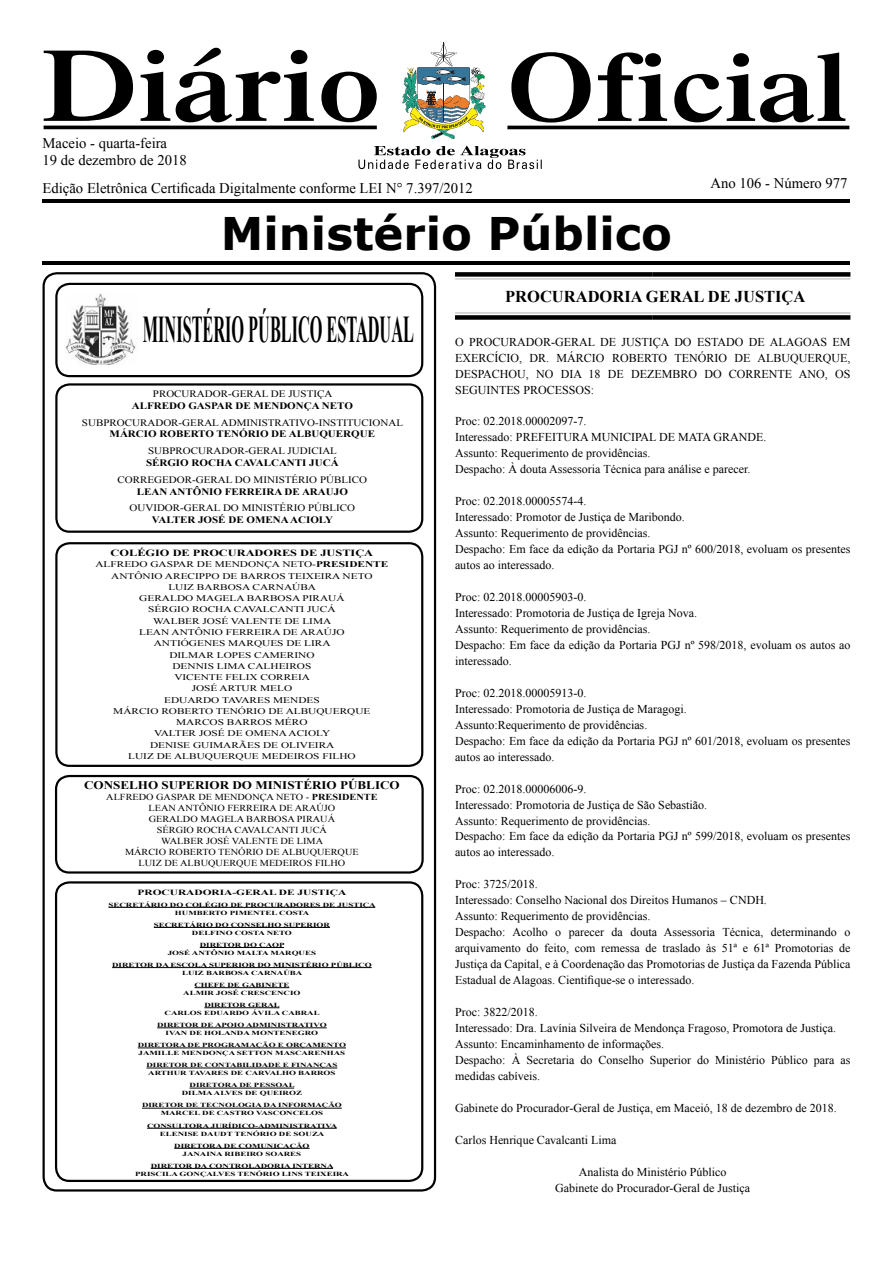
<style>
.page{position:relative;width:893px;height:1263px;background:#fff}
.page>*{position:absolute;margin:0;border:0;box-sizing:border-box;transform-origin:0 0}
.t1{font:700 45px "Verdana";color:#000}
.t2{font:700 37.8px "Times New Roman";color:#000;scale:.43 1}
.t3{font:700 16.5px "Times New Roman";color:#000}
.t4{font:14.7px/17.5px "Times New Roman";color:#000}
.t5{font:12px/15.9px "Times New Roman";color:#000}
.t6{font:700 11.7px "Times New Roman";color:#000;scale:1.12 1}
.t7{font:9.75px "Times New Roman";color:#000;scale:1.12 1}
.t8{font:700 9.75px "Times New Roman";color:#000;scale:1.12 1}
.t9{font:700 9.45px "Times New Roman";color:#000;scale:1.31 1}
.t10{font:9.15px/10.9px "Times New Roman";color:#000;text-align:center;scale:1.12 1}
.t11{font:8.7px/11.2px "Times New Roman";color:#000;text-align:center;scale:1.31 1}
.t12{font:700 7.95px "Times New Roman";color:#000;scale:1.43 1}
.t13{font:700 6.3px/7.9px "Times New Roman";color:#000;text-align:center;scale:1.43 1}
.s1{font-weight:700}
</style>
<div class="page">
<hr style="left:507px;top:126px;width:342px;height:3px;background:#000">
<svg style="left:44px;top:43px;width:801px;height:126px"></svg>
<hr style="left:43px;top:261px;width:807px;height:4px;background:#000">
<hr style="left:43px;top:200px;width:807px;height:3px;background:#000">
<div style="left:43px;top:272px;width:393px;height:919px;border:2px solid #000;border-radius:13px"></div>
<div style="left:55px;top:283px;width:368px;height:94px;border:2px solid #000;border-radius:13px"></div>
<div style="left:55px;top:383px;width:368px;height:150px;border:2px solid #000;border-radius:13px"></div>
<div style="left:55px;top:542px;width:368px;height:225px;border:2px solid #000;border-radius:13px"></div>
<div style="left:55px;top:775px;width:369px;height:98px;border:2px solid #000;border-radius:13px"></div>
<div style="left:55px;top:881px;width:368px;height:301px;border:2px solid #000;border-radius:13px"></div>
<img style="left:66px;top:293px;width:70px;height:71px">
<hr style="left:109px;top:907px;width:266px;height:1px;background:#000">
<hr style="left:154px;top:927px;width:176px;height:1px;background:#000">
<hr style="left:200px;top:947px;width:84px;height:1px;background:#000">
<hr style="left:112px;top:967px;width:260px;height:1px;background:#000">
<hr style="left:194px;top:987px;width:95px;height:1px;background:#000">
<hr style="left:204px;top:1007px;width:75px;height:1px;background:#000">
<hr style="left:157px;top:1027px;width:170px;height:1px;background:#000">
<hr style="left:138px;top:1047px;width:208px;height:1px;background:#000">
<hr style="left:146px;top:1068px;width:191px;height:1px;background:#000">
<hr style="left:190px;top:1088px;width:104px;height:1px;background:#000">
<hr style="left:142px;top:1108px;width:200px;height:1px;background:#000">
<hr style="left:147px;top:1128px;width:190px;height:1px;background:#000">
<hr style="left:174px;top:1148px;width:136px;height:1px;background:#000">
<hr style="left:151px;top:1168px;width:182px;height:1px;background:#000">
<div style="left:455px;top:272px;width:198px;height:5px;background:#000"></div>
<div style="left:653px;top:272px;width:197px;height:5px;background:#000"></div>
<hr style="left:653px;top:312px;width:197px;height:2px;background:#ccc">
<hr style="left:455px;top:278px;width:198px;height:2px;background:#ccc">
<hr style="left:653px;top:278px;width:197px;height:2px;background:#ccc">
<hr style="left:455px;top:312px;width:198px;height:2px;background:#ccc">
<div style="left:455px;top:315px;width:198px;height:5px;background:#000"></div>
<div style="left:653px;top:315px;width:197px;height:5px;background:#000"></div>
<p class="t4" style="left:43px;top:134px;width:146px">Maceio - quarta-feira<br>19 de dezembro de 2018</p>
<p class="t4" style="left:43px;top:179px;width:432px">Edição Eletrônica Certificada Digitalmente conforme LEI N° 7.397/2012</p>
<p class="t4" style="left:711px;top:174px;width:138px">Ano 106 - Número 977</p>
<h1 class="t1" style="left:221px;top:202px;width:453px">Ministério Público</h1>
<h2 class="t2" style="left:143px;top:303px;width:632px">MINISTÉRIO PÚBLICO ESTADUAL</h2>
<p class="t7" style="left:153px;top:387px;width:162px">PROCURADOR-GERAL DE JUSTIÇA</p>
<p class="t8" style="left:132px;top:399px;width:199px">ALFREDO GASPAR DE MENDONÇA NETO</p>
<p class="t7" style="left:82px;top:416px;width:288px">SUBPROCURADOR-GERAL ADMINISTRATIVO-INSTITUCIONAL</p>
<p class="t8" style="left:110px;top:427px;width:238px">MÁRCIO ROBERTO TENÓRIO DE ALBUQUERQUE</p>
<p class="t7" style="left:148px;top:444px;width:170px">SUBPROCURADOR-GERAL JUDICIAL</p>
<p class="t8" style="left:146px;top:456px;width:174px">SÉRGIO ROCHA CAVALCANTI JUCÁ</p>
<p class="t7" style="left:118px;top:473px;width:224px">CORREGEDOR-GERAL DO MINISTÉRIO PÚBLICO</p>
<p class="t8" style="left:137px;top:485px;width:190px">LEAN ANTÔNIO FERREIRA DE ARAUJO</p>
<p class="t7" style="left:129px;top:502px;width:203px">OUVIDOR-GERAL DO MINISTÉRIO PÚBLICO</p>
<p class="t8" style="left:152px;top:513px;width:163px">VALTER JOSÉ DE OMENA ACIOLY</p>
<p class="t9" style="left:111px;top:546px;width:202px">COLÉGIO DE PROCURADORES DE JUSTIÇA</p>
<p class="t11" style="left:95px;top:559px;width:225px">ALFREDO GASPAR DE MENDONÇA NETO-<span class="s1">PRESIDENTE<br></span>ANTÔNIO ARECIPPO DE BARROS TEIXEIRA NETO<br>LUIZ BARBOSA CARNAÚBA<br>GERALDO MAGELA BARBOSA PIRAUÁ<br>SÉRGIO ROCHA CAVALCANTI JUCÁ<br>WALBER JOSÉ VALENTE DE LIMA<br>LEAN ANTÔNIO FERREIRA DE ARAÚJO<br>ANTIÓGENES MARQUES DE LIRA<br>DILMAR LOPES CAMERINO<br>DENNIS LIMA CALHEIROS<br>VICENTE FELIX CORREIA<br>JOSÉ ARTUR MELO<br>EDUARDO TAVARES MENDES<br>MÁRCIO ROBERTO TENÓRIO DE ALBUQUERQUE<br>MARCOS BARROS MÉRO<br>VALTER JOSÉ DE OMENA ACIOLY<br>DENISE GUIMARÃES DE OLIVEIRA<br>LUIZ DE ALBUQUERQUE MEDEIROS FILHO</p>
<p class="t6" style="left:84px;top:777px;width:283px">CONSELHO SUPERIOR DO MINISTÉRIO PÚBLICO</p>
<p class="t10" style="left:106px;top:792px;width:244px">ALFREDO GASPAR DE MENDONÇA NETO - <span class="s1">PRESIDENTE </span>LEAN ANTÔNIO FERREIRA DE ARAÚJO<br>GERALDO MAGELA BARBOSA PIRAUÁ<br>SÉRGIO ROCHA CAVALCANTI JUCÁ<br>WALBER JOSÉ VALENTE DE LIMA<br>MÁRCIO ROBERTO TENÓRIO DE ALBUQUERQUE<br>LUIZ DE ALBUQUERQUE MEDEIROS FILHO</p>
<p class="t12" style="left:138px;top:886px;width:147px">PROCURADORIA-GERAL DE JUSTIÇA</p>
<p class="t13" style="left:109px;top:900px;width:188px">SECRETÁRIO DO COLÉGIO DE PROCURADORES DE JUSTIÇA<br>HUMBERTO PIMENTEL COSTA</p>
<p class="t13" style="left:154px;top:920px;width:125px">SECRETÁRIO DO CONSELHO SUPERIOR<br>DELFINO COSTA NETO</p>
<p class="t13" style="left:168px;top:940px;width:105px">DIRETOR DO CAOP<br>JOSÉ ANTÔNIO MALTA MARQUES</p>
<p class="t13" style="left:112px;top:961px;width:183px">DIRETOR DA ESCOLA SUPERIOR DO MINISTÉRIO PÚBLICO<br>LUIZ BARBOSA CARNAÚBA</p>
<p class="t13" style="left:183px;top:981px;width:83px">CHEFE DE GABINETE<br>ALMIR JOSÉ CRESCENCIO</p>
<p class="t13" style="left:165px;top:1001px;width:110px">DIRETOR GERAL<br>CARLOS EDUARDO ÁVILA CABRAL</p>
<p class="t13" style="left:157px;top:1021px;width:120px">DIRETOR DE APOIO ADMINISTRATIVO<br>IVAN DE HOLANDA MONTENEGRO</p>
<p class="t13" style="left:138px;top:1041px;width:147px;text-align:left">DIRETORA DE PROGRAMAÇÃO E ORÇAMENTO<br>JAMILLE MENDONÇA SETTON MASCARENHAS</p>
<p class="t13" style="left:146px;top:1061px;width:135px;text-align:left">DIRETOR DE CONTABILIDADE E FINANÇAS<br>ARTHUR TAVARES DE CARVALHO BARROS</p>
<p class="t13" style="left:182px;top:1081px;width:85px">DIRETORA DE PESSOAL<br>DILMA ALVES DE QUEIROZ</p>
<p class="t13" style="left:142px;top:1101px;width:141px">DIRETOR DE TECNOLOGIA DA INFORMAÇÃO<br>MARCEL DE CASTRO VASCONCELOS</p>
<p class="t13" style="left:147px;top:1121px;width:134px">CONSULTORA JURÍDICO-ADMINISTRATIVA<br>ELENISE DAUDT TENÓRIO DE SOUZA</p>
<p class="t13" style="left:174px;top:1141px;width:96px">DIRETORA DE COMUNICAÇÃO<br>JANAINA RIBEIRO SOARES</p>
<p class="t13" style="left:135px;top:1161px;width:151px">DIRETOR DA CONTROLADORIA INTERNA<br>PRISCILA GONÇALVES TENÓRIO LINS TEIXEIRA</p>
<h3 class="t3" style="left:505px;top:285px;width:302px">PROCURADORIA GERAL DE JUSTIÇA</h3>
<p class="t5" style="left:455px;top:333px;width:397px;text-align:justify">O PROCURADOR-GERAL DE JUSTIÇA DO ESTADO DE ALAGOAS EM EXERCÍCIO, DR. MÁRCIO ROBERTO TENÓRIO DE ALBUQUERQUE, DESPACHOU, NO DIA 18 DE DEZEMBRO DO CORRENTE ANO, OS SEGUINTES PROCESSOS:</p>
<p class="t5" style="left:455px;top:413px;width:313px">Proc: 02.2018.00002097-7.<br>Interessado: PREFEITURA MUNICIPAL DE MATA GRANDE.<br>Assunto: Requerimento de providências.<br>Despacho: À douta Assessoria Técnica para análise e parecer.</p>
<p class="t5" style="left:455px;top:493px;width:397px">Proc: 02.2018.00005574-4.<br>Interessado: Promotor de Justiça de Maribondo.<br>Assunto: Requerimento de providências.<br>Despacho: Em face da edição da Portaria PGJ nº 600/2018, evoluam os presentes autos ao interessado.</p>
<p class="t5" style="left:455px;top:589px;width:397px">Proc: 02.2018.00005903-0.<br>Interessado: Promotoria de Justiça de Igreja Nova.<br>Assunto: Requerimento de providências.<br>Despacho: Em face da edição da Portaria PGJ nº 598/2018, evoluam os autos ao interessado.</p>
<p class="t5" style="left:455px;top:685px;width:397px">Proc: 02.2018.00005913-0.<br>Interessado: Promotoria de Justiça de Maragogi.<br>Assunto:Requerimento de providências.<br>Despacho: Em face da edição da Portaria PGJ nº 601/2018, evoluam os presentes autos ao interessado.</p>
<p class="t5" style="left:455px;top:780px;width:397px">Proc: 02.2018.00006006-9.<br>Interessado: Promotoria de Justiça de São Sebastião.<br>Assunto: Requerimento de providências.<br>Despacho: Em face da edição da Portaria PGJ nº 599/2018, evoluam os presentes autos ao interessado.</p>
<p class="t5" style="left:455px;top:876px;width:397px">Proc: 3725/2018.<br>Interessado: Conselho Nacional dos Direitos Humanos – CNDH.<br>Assunto: Requerimento de providências.<br>Despacho: Acolho o parecer da douta Assessoria Técnica, determinando o arquivamento do feito, com remessa de traslado às 51ª e 61ª Promotorias de Justiça da Capital, e à Coordenação das Promotorias de Justiça da Fazenda Pública Estadual de Alagoas. Cientifique-se o interessado.</p>
<p class="t5" style="left:455px;top:1004px;width:397px">Proc: 3822/2018.<br>Interessado: Dra. Lavínia Silveira de Mendonça Fragoso, Promotora de Justiça.<br>Assunto: Encaminhamento de informações.<br>Despacho: À Secretaria do Conselho Superior do Ministério Público para as medidas cabíveis.</p>
<p class="t5" style="left:455px;top:1100px;width:383px">Gabinete do Procurador-Geral de Justiça, em Maceió, 18 de dezembro de 2018.</p>
<p class="t5" style="left:455px;top:1131px;width:163px">Carlos Henrique Cavalcanti Lima</p>
<p class="t5" style="left:555px;top:1163px;width:197px;text-align:center">Analista do Ministério Público<br>Gabinete do Procurador-Geral de Justiça</p>
</div>
